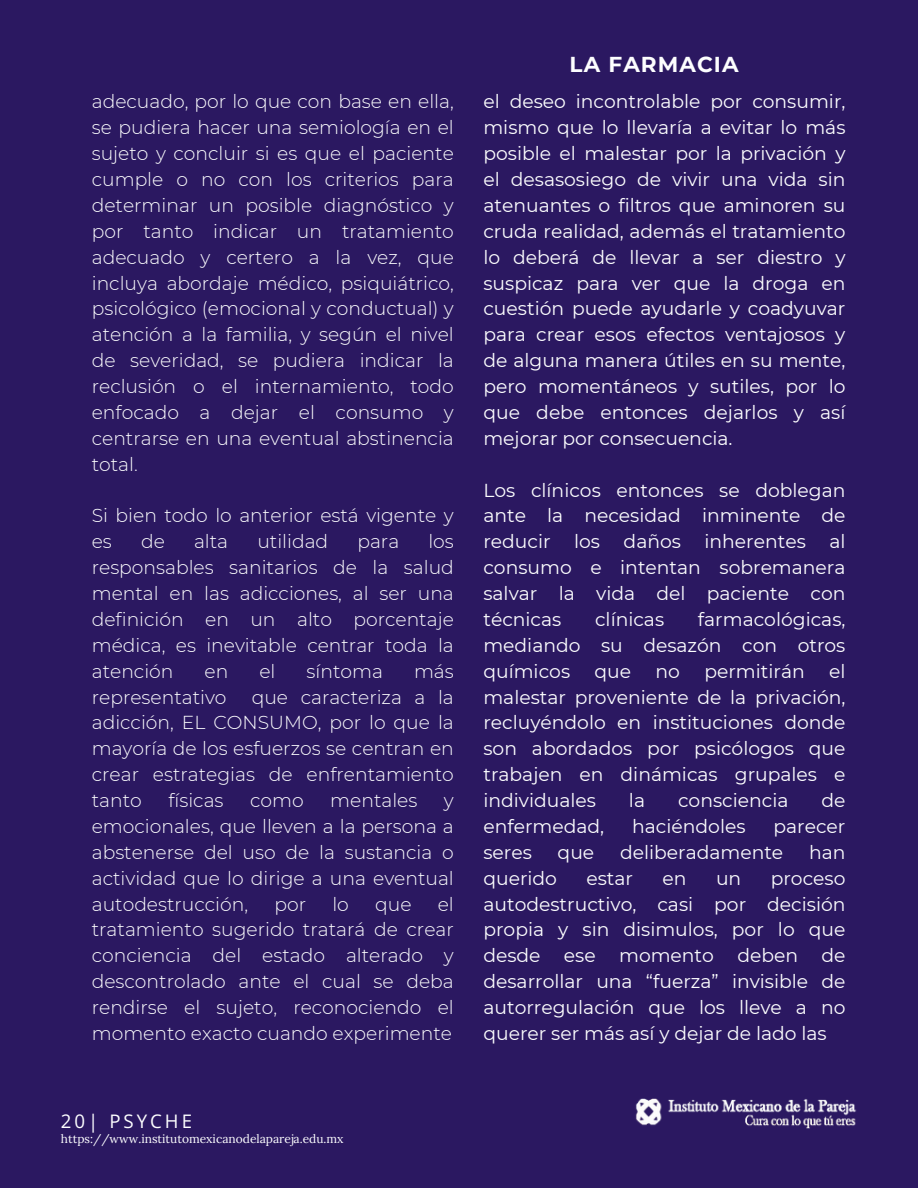
<style>
.page{position:relative;width:918px;height:1188px;background:#2b1861}
.page>*{position:absolute;margin:0;border:0;box-sizing:border-box;transform-origin:0 0}
.t1{font:700 21.6px "Montserrat";letter-spacing:.05em;color:#fdfeff}
.t2{font:300 18.75px/25.8px "Montserrat";color:#fdfeff;text-align:justify}
.t3{font:18.75px/25.8px "Montserrat";color:#fdfeff;text-align:justify}
.t4{font:18.75px "Open Sans";letter-spacing:.16em;color:#fdfeff}
.t5{font:12px "Lora";color:#fdfeff}
</style>
<div class="page">
<img style="left:635px;top:1098px;width:222px;height:31px">
<h3 class="t2" style="left:92px;top:89px;width:364px">adecuado, por lo que con base en ella, se pudiera hacer una semiología en el sujeto y concluir si es que el paciente cumple o no con los criterios para determinar un posible diagnóstico y por tanto indicar un tratamiento adecuado y certero a la vez, que incluya abordaje médico, psiquiátrico, psicológico (emocional y conductual) y atención a la familia, y según el nivel de severidad, se pudiera indicar la reclusión o el internamiento, todo enfocado a dejar el consumo y centrarse en una eventual abstinencia total.</h3>
<h3 class="t2" style="left:92px;top:503px;width:364px">Si bien todo lo anterior está vigente y es</h3>
<h3 class="t2" style="left:92px;top:529px;width:364px;text-indent:337px">los responsables sanitarios de la salud mental en las adicciones, al ser una definición en un alto porcentaje médica, es inevitable centrar toda la atención</h3>
<h3 class="t2" style="left:141px;top:529px;width:25px">de</h3>
<h3 class="t2" style="left:194px;top:529px;width:36px">alta</h3>
<h3 class="t2" style="left:257px;top:529px;width:72px">utilidad</h3>
<h3 class="t2" style="left:357px;top:529px;width:43px">para</h3>
<h3 class="t2" style="left:205px;top:658px;width:25px">en</h3>
<h3 class="t2" style="left:259px;top:658px;width:18px">el</h3>
<h3 class="t2" style="left:307px;top:658px;width:78px">síntoma</h3>
<h3 class="t2" style="left:414px;top:658px;width:41px">más</h3>
<h3 class="t2" style="left:92px;top:684px;width:136px">representativo</h3>
<h3 class="t2" style="left:92px;top:684px;width:364px;text-indent:160px">que caracteriza a la adicción, EL CONSUMO, por lo que la mayoría de los esfuerzos se centran en crear estrategias de enfrentamiento tanto</h3>
<h3 class="t2" style="left:168px;top:787px;width:57px">físicas</h3>
<h3 class="t2" style="left:250px;top:787px;width:55px">como</h3>
<h3 class="t2" style="left:330px;top:787px;width:89px">mentales</h3>
<h3 class="t2" style="left:92px;top:787px;width:364px;text-indent:352px">y emocionales, que lleven a la persona a abstenerse del uso de la sustancia o actividad que lo dirige a una eventual autodestrucción,</h3>
<h3 class="t2" style="left:92px;top:891px;width:364px;text-indent:346px">el tratamiento sugerido tratará de crear conciencia del estado alterado y descontrolado ante el cual se deba rendirse el sujeto, reconociendo el momento exacto cuando experimente</h3>
<h3 class="t2" style="left:274px;top:891px;width:33px">por</h3>
<h3 class="t2" style="left:332px;top:891px;width:18px">lo</h3>
<h3 class="t2" style="left:375px;top:891px;width:38px">que</h3>
<h3 class="t4" style="left:61px;top:1108px;width:133px">20| PSYCHE</h3>
<h3 class="t5" style="left:61px;top:1131px;width:284px">https://www.institutomexicanodelapareja.edu.mx</h3>
<h1 class="t1" style="left:570px;top:51px;width:170px">LA FARMACIA</h1>
<h2 class="t3" style="left:483px;top:89px;width:364px">el deseo incontrolable por consumir, mismo que lo llevaría a evitar lo más posible el malestar por la privación y el desasosiego de vivir una vida sin atenuantes o filtros que aminoren su cruda realidad, además el tratamiento lo deberá de llevar a ser diestro y suspicaz para ver que la droga en cuestión puede ayudarle y coadyuvar para crear esos efectos ventajosos y de alguna manera útiles en su mente, pero momentáneos y sutiles, por lo que debe entonces dejarlos y así mejorar por consecuencia.</h2>
<p class="t3" style="left:483px;top:477px;width:364px">Los clínicos entonces se doblegan ante la necesidad inminente de reducir</p>
<p class="t3" style="left:483px;top:529px;width:364px;text-indent:346px">al consumo e intentan sobremanera salvar la vida del paciente con técnicas</p>
<p class="t3" style="left:574px;top:529px;width:27px">los</p>
<p class="t3" style="left:624px;top:529px;width:59px">daños</p>
<p class="t3" style="left:705px;top:529px;width:103px">inherentes</p>
<p class="t3" style="left:483px;top:606px;width:364px;text-indent:214px">farmacológicas, mediando su desazón con otros químicos</p>
<p class="t3" style="left:595px;top:606px;width:71px">clínicas</p>
<p class="t3" style="left:483px;top:658px;width:364px;text-indent:346px">el malestar proveniente de la privación, recluyéndolo en instituciones donde son abordados por psicólogos que trabajen en dinámicas grupales e individuales</p>
<p class="t3" style="left:595px;top:658px;width:38px">que</p>
<p class="t3" style="left:656px;top:658px;width:26px">no</p>
<p class="t3" style="left:704px;top:658px;width:102px">permitirán</p>
<p class="t3" style="left:629px;top:787px;width:18px">la</p>
<p class="t3" style="left:678px;top:787px;width:112px">consciencia</p>
<p class="t3" style="left:821px;top:787px;width:26px">de</p>
<p class="t3" style="left:483px;top:813px;width:122px">enfermedad,</p>
<p class="t3" style="left:632px;top:813px;width:115px">haciéndoles</p>
<p class="t3" style="left:774px;top:813px;width:73px">parecer</p>
<p class="t3" style="left:483px;top:839px;width:50px">seres</p>
<p class="t3" style="left:558px;top:839px;width:38px">que</p>
<p class="t3" style="left:620px;top:839px;width:165px">deliberadamente</p>
<p class="t3" style="left:809px;top:839px;width:38px">han</p>
<p class="t3" style="left:483px;top:865px;width:75px">querido</p>
<p class="t3" style="left:587px;top:865px;width:48px">estar</p>
<p class="t3" style="left:663px;top:865px;width:26px">en</p>
<p class="t3" style="left:716px;top:865px;width:27px">un</p>
<p class="t3" style="left:483px;top:865px;width:364px;text-indent:287px">proceso autodestructivo, casi por decisión propia y sin disimulos, por lo que desde ese momento deben de desarrollar una “fuerza” invisible de autorregulación que los lleve a no querer ser más así y dejar de lado las</p>
</div>
